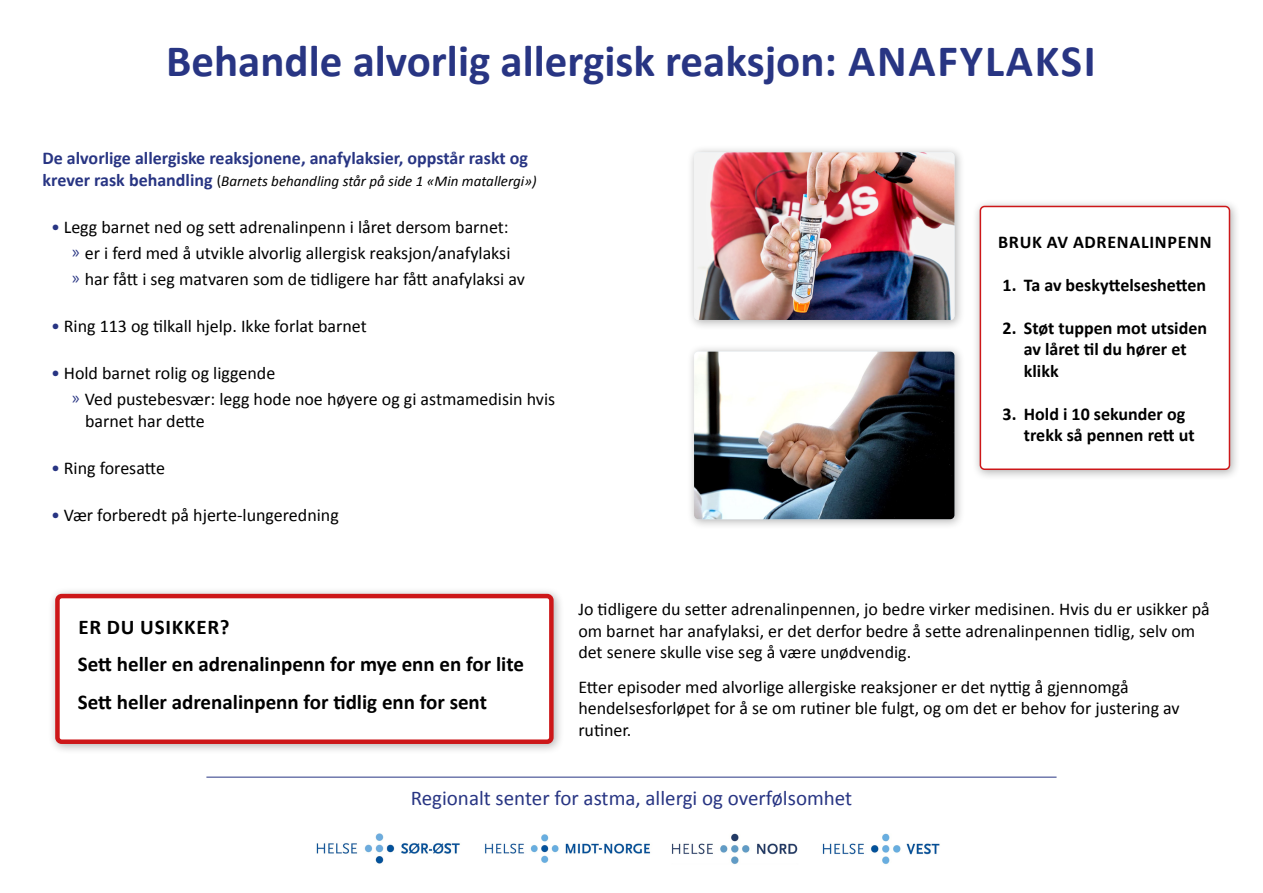
<style>
.page{position:relative;width:1263px;height:893px;background:#fff}
.page>*{position:absolute;margin:0;border:0;box-sizing:border-box;transform-origin:0 0}
.t1{font:700 45px "Calibri";color:#283583}
.t2{font:700 21px/38px "Calibri";color:#000}
.t3{font:21px "Calibri";color:#283583}
.t4{font:18px/21.6px "Calibri";color:#000}
.t5{font:700 18px/21.6px "Calibri";color:#000}
.t6{font:700 18px "Calibri";color:#283583}
.t7{font:700 18px "Calibri";letter-spacing:.04em;color:#000}
.t8{font:italic 15px "Calibri";color:#000}
.s1{font-weight:700;font-style:normal;font-size:18px;color:#283583}
.s2{font-style:normal}
.s3{color:#283583}
.s4{font-family:"Myriad Pro";color:#283583}
</style>
<div class="page">
<div style="left:48px;top:586px;width:516px;height:168px;background:#000;opacity:.3"></div>
<div style="left:57px;top:596px;width:494px;height:146px;background:#fff;border-radius:4px"></div>
<div style="left:55px;top:594px;width:499px;height:150px;border:4px solid #cd1719;border-radius:4px"></div>
<div style="left:686px;top:145px;width:279px;height:186px;background:#000;opacity:.3"></div>
<img style="left:694px;top:152px;width:260px;height:168px">
<div style="left:686px;top:344px;width:279px;height:186px;background:#000;opacity:.3"></div>
<img style="left:694px;top:352px;width:260px;height:167px">
<div style="left:972px;top:198px;width:269px;height:283px;background:#000;opacity:.3"></div>
<div style="left:980px;top:206px;width:249px;height:263px;background:#fff;border-radius:4px"></div>
<div style="left:980px;top:206px;width:250px;height:264px;border:2px solid #cd1719;border-radius:4px"></div>
<img style="left:316px;top:833px;width:624px;height:32px">
<hr style="left:206px;top:777px;width:850px;height:1px;background:#283583">
<h1 class="t1" style="left:166px;top:30px;width:931px">Behandle alvorlig allergisk reaksjon: ANAFYLAKSI</h1>
<p class="t6" style="left:43px;top:145px;width:487px">De alvorlige allergiske reaksjonene, anafylaksier, oppstår raskt og</p>
<p class="t8" style="left:43px;top:170px;width:495px"><span class="s1">krever rask behandling</span> <span class="s2">(</span>Barnets behandling står på side 1 «Min matallergi»)</p>
<p class="t4" style="left:72px;top:214px;width:454px;line-height:25.8px;text-indent:-21px"><span class="s3">•</span> Legg barnet ned og sett adrenalinpenn i låret dersom barnet:<br><span class="s4">»</span> er i ferd med å utvikle alvorlig allergisk reaksjon/anafylaksi<br><span class="s4">»</span> har fått i seg matvaren som de tidligere har fått anafylaksi av</p>
<p class="t4" style="left:51px;top:315px;width:317px"><span class="s3">•</span> Ring 113 og tilkall hjelp. Ikke forlat barnet</p>
<p class="t4" style="left:72px;top:360px;width:484px;line-height:25.8px;text-indent:-21px"><span class="s3">•</span> Hold barnet rolig og liggende<br><span class="s4">»</span> Ved pustebesvær: legg hode noe høyere og gi astmamedisin hvis</p>
<p class="t4" style="left:85px;top:409px;width:121px">barnet har dette</p>
<p class="t4" style="left:51px;top:456px;width:115px"><span class="s3">•</span> Ring foresatte</p>
<p class="t4" style="left:51px;top:504px;width:289px"><span class="s3">•</span> Vær forberedt på hjerte-lungeredning</p>
<p class="t7" style="left:998px;top:229px;width:215px">BRUK AV ADRENALINPENN</p>
<p class="t5" style="left:1002px;top:273px;width:205px">1. Ta av beskyttelseshetten</p>
<p class="t5" style="left:1024px;top:316px;width:185px;text-indent:-21px">2. Støt tuppen mot utsiden av låret til du hører et klikk</p>
<p class="t5" style="left:1024px;top:402px;width:172px;text-indent:-21px">3. Hold i 10 sekunder og trekk så pennen rett ut</p>
<p class="t2" style="left:78px;top:607px;width:447px">ER DU USIKKER?<br>Sett heller en adrenalinpenn for mye enn en for lite<br>Sett heller adrenalinpenn for tidlig enn for sent</p>
<p class="t4" style="left:578px;top:598px;width:633px">Jo tidligere du setter adrenalinpennen, jo bedre virker medisinen. Hvis du er usikker på om barnet har anafylaksi, er det derfor bedre å sette adrenalinpennen tidlig, selv om det senere skulle vise seg å være unødvendig.</p>
<p class="t4" style="left:578px;top:676px;width:603px">Etter episoder med alvorlige allergiske reaksjoner er det nyttig å gjennomgå hendelsesforløpet for å se om rutiner ble fulgt, og om det er behov for justering av rutiner.</p>
<p class="t3" style="left:411px;top:783px;width:443px">Regionalt senter for astma, allergi og overfølsomhet</p>
</div>
